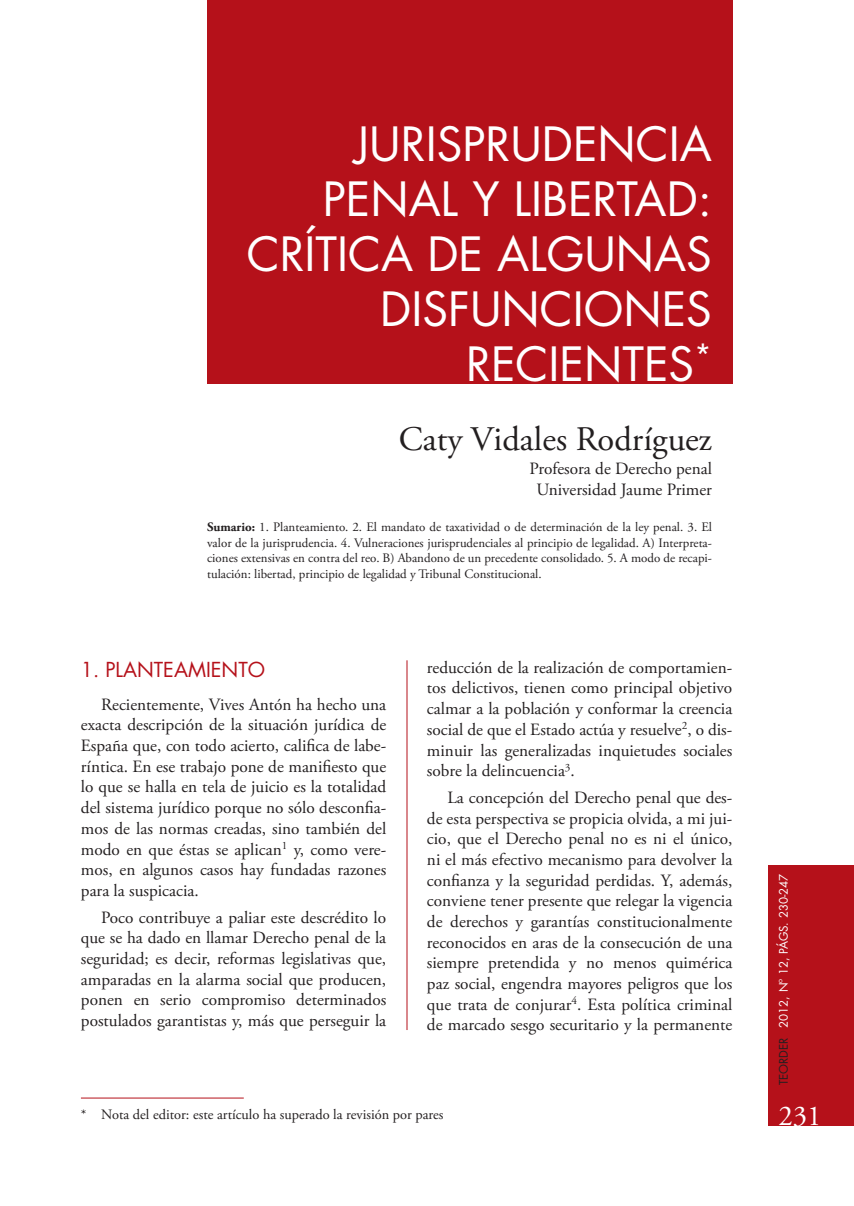
<style>
.page{position:relative;width:854px;height:1206px;background:#fff}
.page>*{position:absolute;margin:0;border:0;box-sizing:border-box;transform-origin:0 0}
.t1{font:45.85px/55.1px "Futura Std";color:#fff;text-align:right}
.t2{font:34.48px "Adobe Garamond Pro";letter-spacing:-.005em;color:#231f20}
.t3{font:28.7px "Adobe Garamond Pro";color:#fff}
.t4{font:20.12px "Futura Std";color:#b5111a}
.t5{font:17.15px/20.7px "Adobe Garamond Pro";color:#231f20;text-align:justify}
.t6{font:17.15px/20.7px "Adobe Garamond Pro";letter-spacing:-.03em;color:#231f20;text-align:center}
.t7{font:14.35px "Adobe Garamond Pro";color:#231f20}
.t8{font:12.95px/15.6px "Adobe Garamond Pro";letter-spacing:-.01em;color:#231f20;text-align:justify}
.t9{font:11.55px "Futura Std";color:#fff}
.s1{font-weight:700}
.s2{color:#231f20}
</style>
<div class="page">
<div style="left:768px;top:865px;width:85px;height:261px;background:#b5111a"></div>
<div style="left:207px;top:0;width:525px;height:384px;background:#b5111a"></div>
<hr style="left:406px;top:660px;width:1px;height:370px;background:#b5111a">
<hr style="left:81px;top:1097px;width:163px;height:1px;background:#b5111a">
<h1 class="t1" style="left:247px;top:119px;width:466px">JURISPRUDENCIA<br>PENAL Y LIBERTAD:<br>CRÍTICA DE ALGUNAS<br>DISFUNCIONES<br>RECIENTES<sup>*</sup></h1>
<h2 class="t2" style="left:399px;top:425px;width:314px">Caty Vidales Rodríguez</h2>
<p class="t6" style="left:529px;top:460px;width:184px">Profesora de Derecho penal<br>Universidad Jaume Primer</p>
<p class="t8" style="left:207px;top:520px;width:506px"><span class="s1">Sumario:</span> 1. Planteamiento. 2. El mandato de taxatividad o de determinación de la ley penal. 3. El valor de la jurisprudencia. 4. Vulneraciones jurisprudenciales al principio de legalidad. A) Interpreta&shy;ciones extensivas en contra del reo. B) Abandono de un precedente consolidado. 5. A modo de recapi&shy;tulación: libertad, principio de legalidad y Tribunal Constitucional.</p>
<p class="t4" style="left:81px;top:660px;width:186px">1. PLANTEAMIENTO</p>
<p class="t5" style="left:81px;top:695px;width:307px;text-indent:20px">Recientemente, Vives Antón ha hecho una exacta descripción de la situación jurídica de España que, con todo acierto, califica de labe&shy;ríntica. En ese trabajo pone de manifiesto que lo que se halla en tela de juicio es la totalidad del sistema jurídico porque no sólo desconfia&shy;mos de las normas creadas, sino también del modo en que éstas se aplican<sup>1</sup> y, como vere&shy;mos, en algunos casos hay fundadas razones para la suspicacia.</p>
<p class="t5" style="left:81px;top:908px;width:307px;text-indent:20px">Poco contribuye a paliar este descrédito lo que se ha dado en llamar Derecho penal de la seguridad; es decir, reformas legislativas que, amparadas en la alarma social que producen, ponen en serio compromiso determinados postulados garantistas y, más que perseguir la</p>
<p class="t5" style="left:427px;top:658px;width:307px">reducción de la realización de comportamien&shy;tos delictivos, tienen como principal objetivo calmar a la población y conformar la creencia social de que el Estado actúa y resuelve<sup>2</sup>, o dis&shy;minuir las generalizadas inquietudes sociales sobre la delincuencia<sup>3</sup>.</p>
<p class="t5" style="left:427px;top:788px;width:307px;text-indent:20px">La concepción del Derecho penal que des&shy;de esta perspectiva se propicia olvida, a mi jui&shy;cio, que el Derecho penal no es ni el único, ni el más efectivo mecanismo para devolver la confianza y la seguridad perdidas. Y, además, conviene tener presente que relegar la vigencia de derechos y garantías constitucionalmente reconocidos en aras de la consecución de una siempre pretendida y no menos quimérica paz social, engendra mayores peligros que los que trata de conjurar<sup>4</sup>. Esta política criminal de marcado sesgo securitario y la permanente</p>
<p class="t7" style="left:81px;top:1108px;width:364px">* Nota del editor: este artículo ha superado la revisión por pares</p>
<p class="t9" style="left:778px;top:1085px;width:213px;rotate:-90deg"><span class="s2">TEORDER</span> 2012, Nº 12, PÁGS. 230-247</p>
<h3 class="t3" style="left:778px;top:1104px;width:45px">231</h3>
</div>
